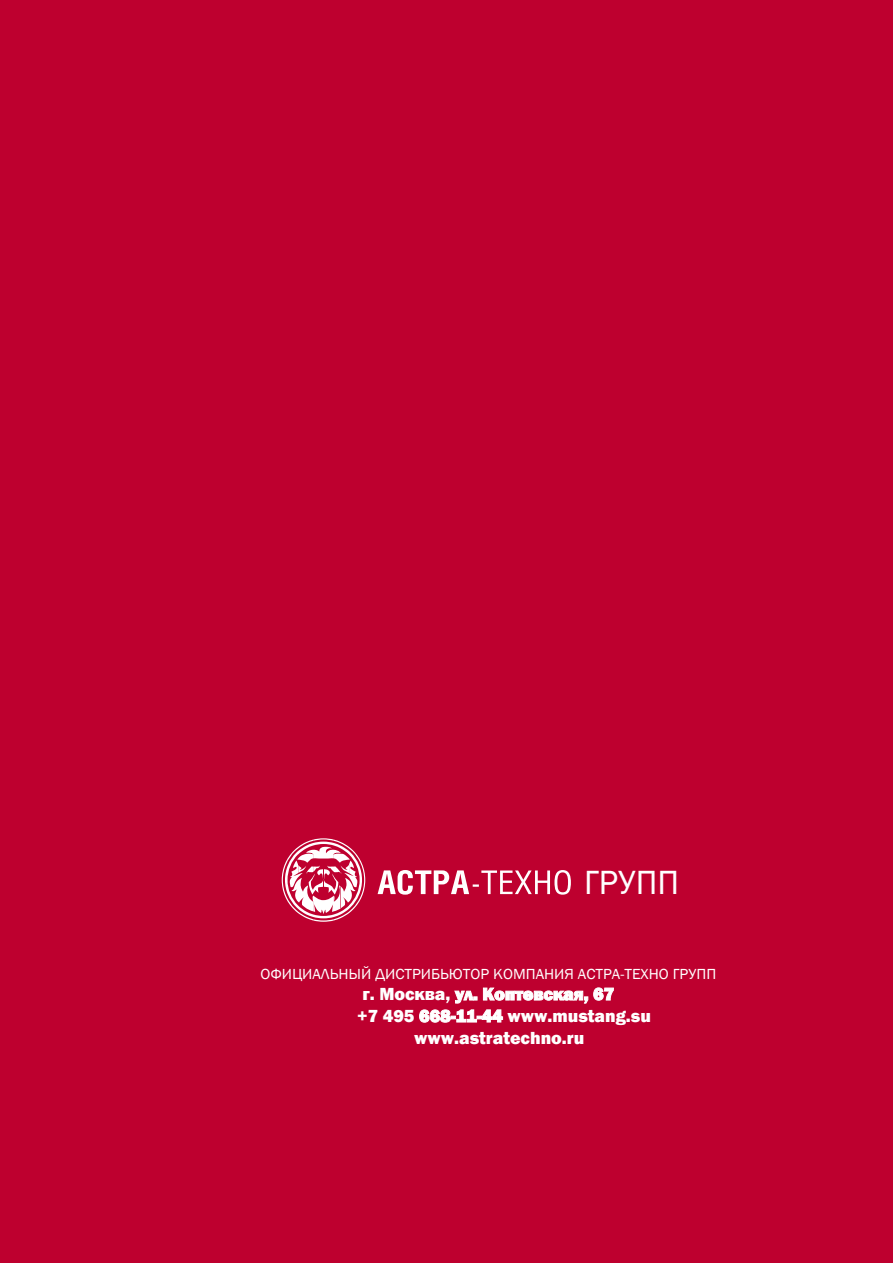
<style>
.page{position:relative;width:893px;height:1263px;background:#be002f}
.page>*{position:absolute;margin:0;border:0;box-sizing:border-box;transform-origin:0 0}
.t1{font:34.5px "Franklin Gothic";color:#fff}
.t2{font:800 18px "Franklin Gothic";color:#fff}
.t3{font:15px "Franklin Gothic";color:#fff;scale:1.05 1}
</style>
<div class="page">
<svg style="left:282px;top:838px;width:83px;height:84px"></svg>
<svg style="left:378px;top:870px;width:193px;height:25px"></svg>
<h1 class="t1" style="left:584px;top:861px;width:97px">ГРУПП</h1>
<p class="t3" style="left:260px;top:965px;width:436px">ОФИЦИАЛЬНЫЙ ДИСТРИБЬЮТОР КОМПАНИЯ АСТРА-ТЕХНО ГРУПП</p>
<p class="t2" style="left:362px;top:982px;width:253px">г. Москва, ул. Коптевская, 67</p>
<p class="t2" style="left:357px;top:1004px;width:295px">+7 495 668-11-44 www.mustang.su</p>
<p class="t2" style="left:414px;top:1026px;width:172px">www.astratechno.ru</p>
</div>
